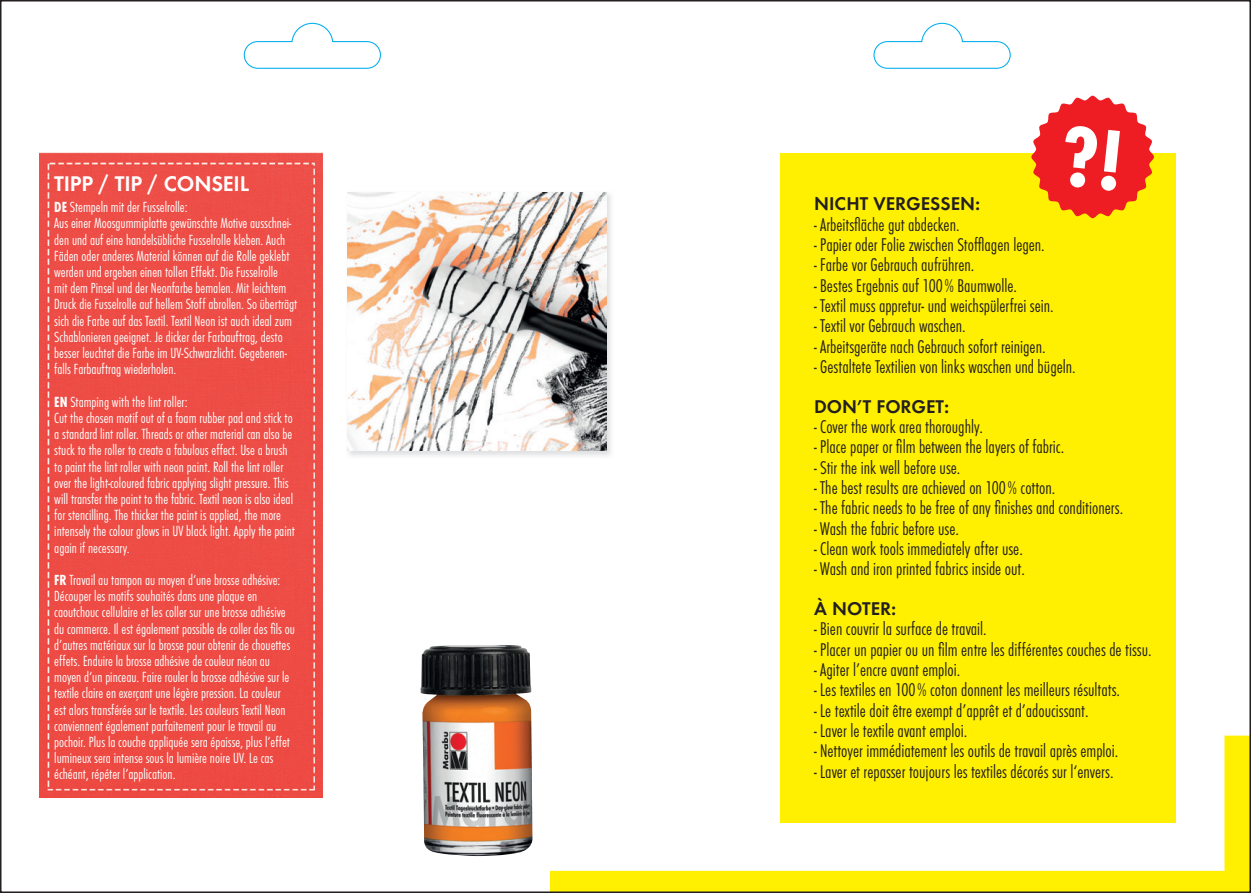
<style>
.page{position:relative;width:1251px;height:893px;background:#fff}
.page>*{position:absolute;margin:0;border:0;box-sizing:border-box;transform-origin:0 0}
.t1{font:600 19.5px "Futura ND";letter-spacing:-.01em;color:#fff}
.t2{font:300 16.95px "Futura ND Cn";color:#231f20}
.t3{font:600 16.95px "Futura ND";color:#231f20}
.t4{font:300 13.5px/16.2px "Futura ND Cn";color:#fff}
.s1{font-weight:700}
</style>
<div class="page">
<div style="left:780px;top:153px;width:395px;height:669px;background:#fff001"></div>
<div style="left:40px;top:153px;width:283px;height:644px;background:#ed4c45"></div>
<img style="left:349px;top:192px;width:262px;height:264px">
<img style="left:347px;top:192px;width:259px;height:259px">
<img style="left:420px;top:645px;width:113px;height:211px">
<svg style="left:243px;top:22px;width:138px;height:47px"></svg>
<svg style="left:873px;top:22px;width:138px;height:47px"></svg>
<svg style="left:550px;top:736px;width:701px;height:157px"></svg>
<svg style="left:1031px;top:96px;width:122px;height:122px"></svg>
<h1 class="t1" style="left:54px;top:171px;width:196px">TIPP / TIP / CONSEIL</h1>
<p class="t4" style="left:54px;top:199px;width:244px"><span class="s1">DE</span> Stempeln mit der Fusselrolle:<br>Aus einer Moosgummiplatte gewünschte Motive ausschnei&shy;den und auf eine handelsübliche Fusselrolle kleben. Auch Fäden oder anderes Material können auf die Rolle geklebt werden und ergeben einen tollen Effekt. Die Fusselrolle<br>mit dem Pinsel und der Neonfarbe bemalen. Mit leichtem Druck die Fusselrolle auf hellem Stoff abrollen. So überträgt sich die Farbe auf das Textil. Textil Neon ist auch ideal zum Schablonieren geeignet. Je dicker der Farbauftrag, desto besser leuchtet die Farbe im UV-Schwarzlicht. Gegebenen&shy;falls Farbauftrag wiederholen.</p>
<p class="t4" style="left:54px;top:394px;width:242px"><span class="s1">EN</span> Stamping with the lint roller:<br>Cut the chosen motif out of a foam rubber pad and stick to a standard lint roller. Threads or other material can also be stuck to the roller to create a fabulous effect. Use a brush to paint the lint roller with neon paint. Roll the lint roller over the light-coloured fabric applying slight pressure. This will transfer the paint to the fabric. Textil neon is also ideal for stencilling. The thicker the paint is applied, the more intensely the colour glows in UV black light. Apply the paint again if necessary.</p>
<p class="t4" style="left:54px;top:572px;width:242px"><span class="s1">FR</span> Travail au tampon au moyen d‘une brosse adhésive:<br>Découper les motifs souhaités dans une plaque en caoutchouc cellulaire et les coller sur une brosse adhésive du commerce. Il est également possible de coller des fils ou d’autres matériaux sur la brosse pour obtenir de chouettes effets. Enduire la brosse adhésive de couleur néon au moyen d‘un pinceau. Faire rouler la brosse adhésive sur le textile claire en exerçant une légère pression. La couleur est alors transférée sur le textile. Les couleurs Textil Neon conviennent également parfaitement pour le travail au pochoir. Plus la couche appliquée sera épaisse, plus l’effet lumineux sera intense sous la lumière noire UV. Le cas échéant, répéter l’application.</p>
<p class="t3" style="left:813px;top:193px;width:168px">NICHT VERGESSEN:</p>
<p class="t2" style="left:813px;top:214px;width:147px">- Arbeitsfläche gut abdecken.</p>
<p class="t2" style="left:813px;top:234px;width:232px">- Papier oder Folie zwischen Stofflagen legen.</p>
<p class="t2" style="left:813px;top:255px;width:162px">- Farbe vor Gebrauch aufrühren.</p>
<p class="t2" style="left:813px;top:275px;width:204px">- Bestes Ergebnis auf 100% Baumwolle.</p>
<p class="t2" style="left:813px;top:295px;width:241px">- Textil muss appretur- und weichspülerfrei sein.</p>
<p class="t2" style="left:813px;top:316px;width:153px">- Textil vor Gebrauch waschen.</p>
<p class="t2" style="left:813px;top:336px;width:233px">- Arbeitsgeräte nach Gebrauch sofort reinigen.</p>
<p class="t2" style="left:813px;top:356px;width:263px">- Gestaltete Textilien von links waschen und bügeln.</p>
<p class="t3" style="left:813px;top:395px;width:137px">DON’T FORGET:</p>
<p class="t2" style="left:813px;top:416px;width:170px">- Cover the work area thoroughly.</p>
<p class="t2" style="left:813px;top:437px;width:251px">- Place paper or film between the layers of fabric.</p>
<p class="t2" style="left:813px;top:457px;width:148px">- Stir the ink well before use.</p>
<p class="t2" style="left:813px;top:477px;width:243px">- The best results are achieved on 100% cotton.</p>
<p class="t2" style="left:813px;top:498px;width:310px">- The fabric needs to be free of any finishes and conditioners.</p>
<p class="t2" style="left:813px;top:518px;width:146px">- Wash the fabric before use.</p>
<p class="t2" style="left:813px;top:538px;width:210px">- Clean work tools immediately after use.</p>
<p class="t2" style="left:813px;top:559px;width:212px">- Wash and iron printed fabrics inside out.</p>
<p class="t3" style="left:813px;top:597px;width:84px">À NOTER:</p>
<p class="t2" style="left:813px;top:619px;width:174px">- Bien couvrir la surface de travail.</p>
<p class="t2" style="left:813px;top:639px;width:339px">- Placer un papier ou un film entre les différentes couches de tissu.</p>
<p class="t2" style="left:813px;top:659px;width:148px">- Agiter l’encre avant emploi.</p>
<p class="t2" style="left:813px;top:680px;width:307px">- Les textiles en 100% coton donnent les meilleurs résultats.</p>
<p class="t2" style="left:813px;top:700px;width:276px">- Le textile doit être exempt d’apprêt et d’adoucissant.</p>
<p class="t2" style="left:813px;top:720px;width:155px">- Laver le textile avant emploi.</p>
<p class="t2" style="left:813px;top:741px;width:306px">- Nettoyer immédiatement les outils de travail après emploi.</p>
<p class="t2" style="left:813px;top:761px;width:301px">- Laver et repasser toujours les textiles décorés sur l‘envers.</p>
</div>
